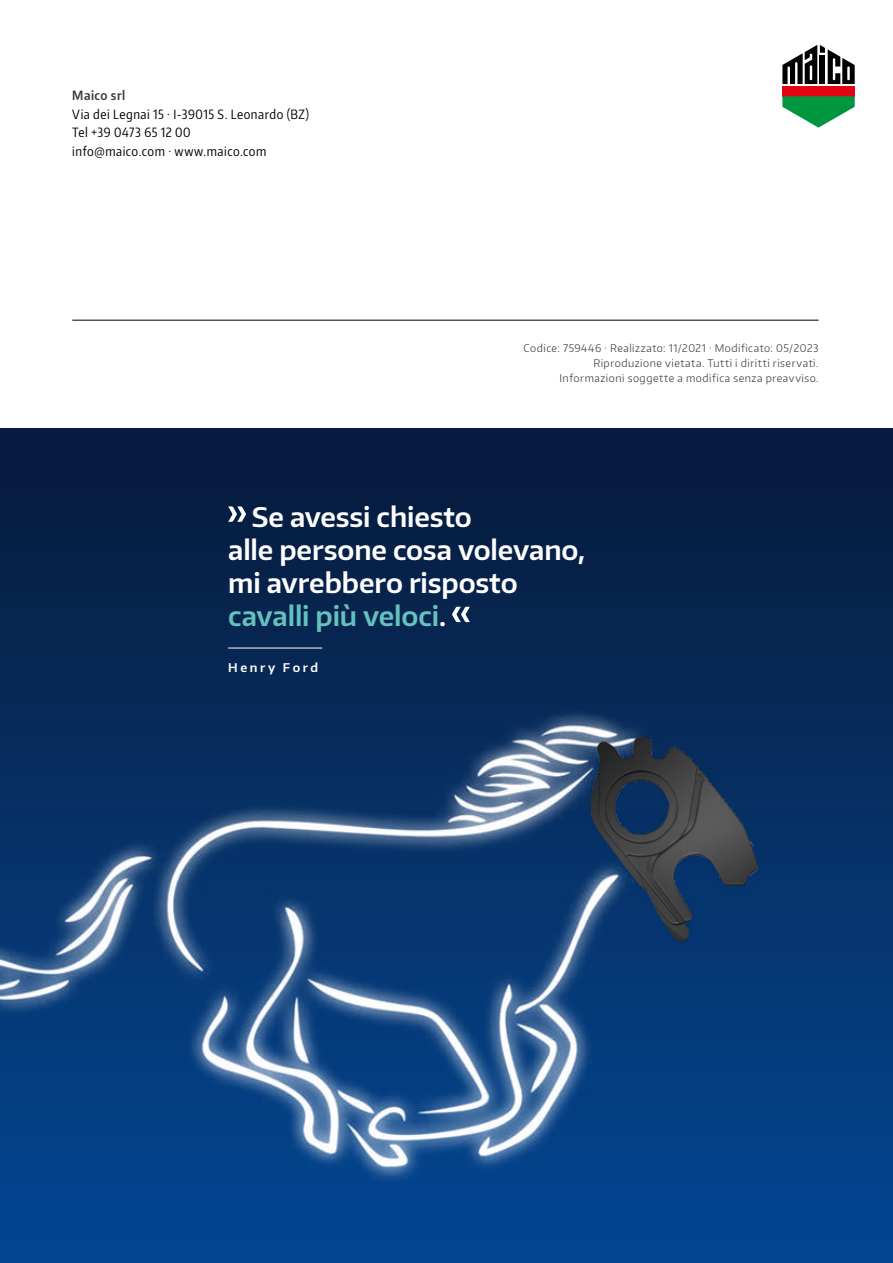
<style>
.page{position:relative;width:893px;height:1263px;background:#fff}
.page>*{position:absolute;margin:0;border:0;box-sizing:border-box;transform-origin:0 0}
.t1{font:600 27px/33px "Encode Sans Normal";letter-spacing:-.005em;color:#fff}
.t2{font:12.75px/18.8px "Encode Sans Condensed";letter-spacing:.04em;color:#000}
.t3{font:600 12.75px "Encode Sans Condensed";letter-spacing:.04em;color:#3c3c3b}
.t4{font:600 12px "Encode Sans Normal";letter-spacing:.215em;color:#fff}
.t5{font:300 10.5px/15px "Encode Sans Normal";letter-spacing:.05em;color:#3c3c3b;text-align:right}
.s1{color:#66c1be}
</style>
<div class="page">
<hr style="left:72px;top:320px;width:747px;height:1px;background:#000">
<svg style="left:782px;top:45px;width:73px;height:83px"></svg>
<div style="left:0;top:428px;width:893px;height:835px;background:#061e44"></div>
<img style="left:0;top:605px;width:882px;height:658px">
<hr style="left:228px;top:648px;width:94px;height:1px;background:#fff">
<svg style="left:228px;top:506px;width:18px;height:16px"></svg>
<svg style="left:452px;top:607px;width:18px;height:15px"></svg>
<p class="t3" style="left:72px;top:87px;width:55px">Maico srl</p>
<p class="t2" style="left:72px;top:104px;width:238px">Via dei Legnai 15 · I-39015 S. Leonardo (BZ)<br>Tel +39 0473 65 12 00<br>info@maico.com · www.maico.com</p>
<p class="t5" style="left:523px;top:340px;width:297px">Codice: 759446 · Realizzato: 11/2021 · Modificato: 05/2023<br>Riproduzione vietata. Tutti i diritti riservati.<br>Informazioni soggette a modifica senza preavviso.</p>
<h1 class="t1" style="left:228px;top:500px;width:359px;text-indent:24px">Se avessi chiesto<br>alle persone cosa volevano, mi avrebbero risposto <span class="s1">cavalli più veloci</span>.</h1>
<p class="t4" style="left:228px;top:659px;width:92px">Henry Ford</p>
</div>
